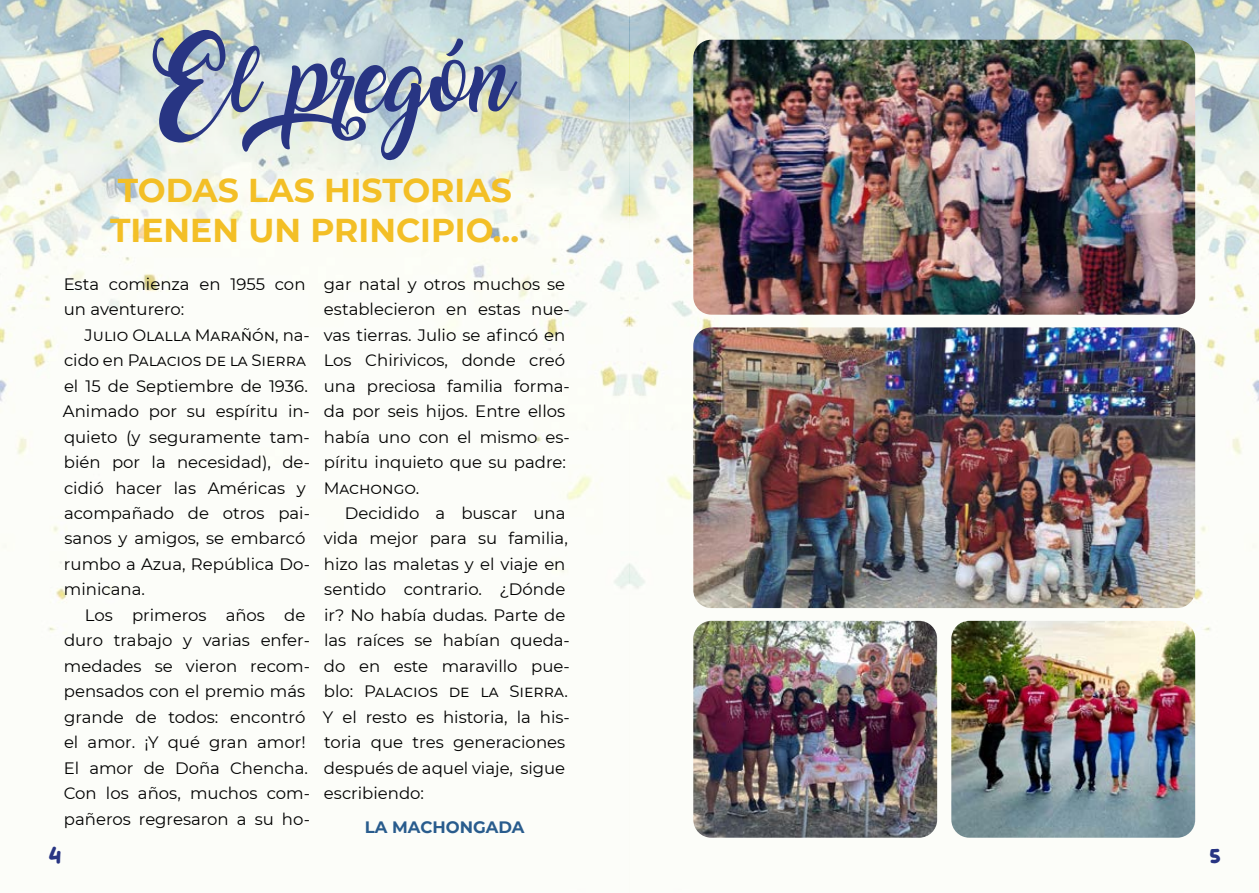
<style>
.page{position:relative;width:1259px;height:893px;background:#fff}
.page>*{position:absolute;margin:0;border:0;box-sizing:border-box;transform-origin:0 0}
.t1{font:60px "Amarillo";color:#283583}
.t2{font:700 33px/39.6px "Montserrat";color:#f3bf26}
.t3{font:24px "Mabook";color:#283583}
.t4{font:16.5px/25.5px "Montserrat";color:#000}
.t5{font:700 16.5px "Montserrat";color:#295c8d}
</style>
<div class="page">
<img style="left:0;top:0;width:1259px;height:822px">
<img style="left:693px;top:327px;width:502px;height:281px">
<img style="left:951px;top:621px;width:244px;height:217px">
<img style="left:693px;top:40px;width:502px;height:275px">
<img style="left:693px;top:621px;width:244px;height:217px">
<h1 class="t1" style="left:144px;top:56px;width:370px">El pregón</h1>
<h2 class="t2" style="left:110px;top:169px;width:410px">TODAS LAS HISTORIAS<br>TIENEN UN PRINCIPIO…</h2>
<p class="t4" style="left:64px;top:270px;width:243px">Esta comienza en 1955 con un aventurero:</p>
<p class="t4" style="left:63px;top:321px;width:248px;text-indent:22px">Julio Olalla Marañón, na&shy;cido en Palacios de la Sierra el 15 de Septiembre de 1936.<br>Animado por su espíritu in&shy;quieto (y seguramente tam&shy;bién por la necesidad), de&shy;cidió hacer las Américas y acompañado de otros pai&shy;sanos y amigos, se embarcó rumbo a Azua, República Do&shy;minicana.</p>
<p class="t4" style="left:64px;top:602px;width:248px;text-indent:21px">Los primeros años de duro trabajo y varias enfer&shy;medades se vieron recom&shy;pensados con el premio más grande de todos: encontró el amor. ¡Y qué gran amor!<br>El amor de Doña Chencha.<br>Con los años, muchos com&shy;pañeros regresaron a su ho-</p>
<p class="t4" style="left:324px;top:270px;width:248px">gar natal y otros muchos se establecieron en estas nue&shy;vas tierras. Julio se afincó en<br>Los Chirivicos, donde creó una preciosa familia forma&shy;da por seis hijos. Entre ellos había uno con el mismo es&shy;píritu inquieto que su padre:<br>Machongo.</p>
<p class="t4" style="left:323px;top:500px;width:248px;text-indent:22px">Decidido a buscar una vida mejor para su familia, hizo las maletas y el viaje en sentido contrario. ¿Dónde ir? No había dudas. Parte de las raíces se habían queda&shy;do en este maravillo pue&shy;blo: Palacios de la Sierra.<br>Y el resto es historia, la his&shy;toria que tres generaciones después de aquel viaje, sigue escribiendo:</p>
<p class="t5" style="left:365px;top:816px;width:161px">LA MACHONGADA</p>
<h3 class="t3" style="left:49px;top:843px;width:14px">4</h3>
<h3 class="t3" style="left:1210px;top:843px;width:12px">5</h3>
</div>
